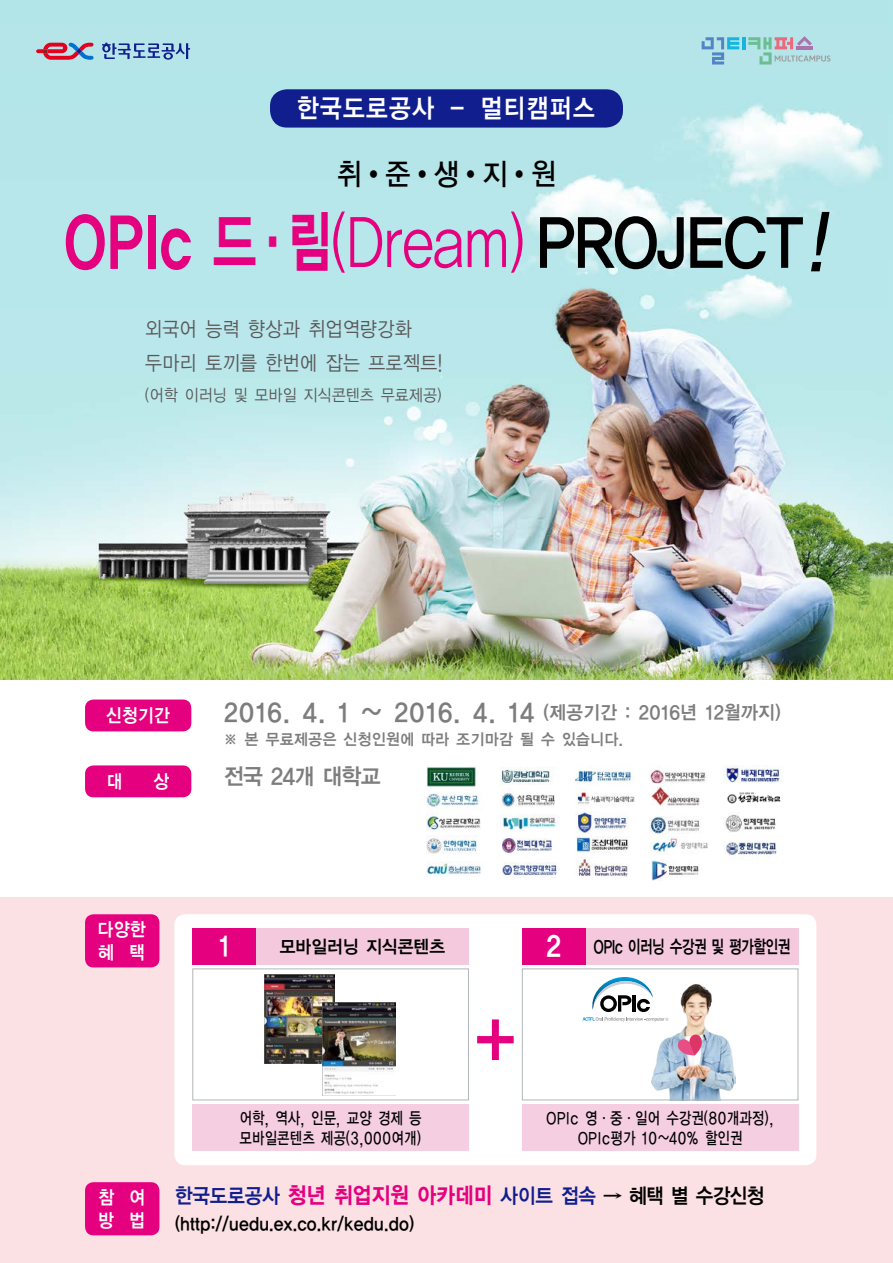
<style>
.page{position:relative;width:893px;height:1263px;background:#fff}
.page>*{position:absolute;margin:0;border:0;box-sizing:border-box;transform-origin:0 0}
.t1{font:67.5px "YGO15";color:#e4007f;scale:.8 1}
.t2{font:30px "YGO13";color:#000;scale:.9 1}
.t3{font:27px "YGO14";color:#fff;scale:.9 1}
.t4{font:27px "YGO15";color:#fff;scale:.9 1}
.t5{font:26.25px "YGO14";letter-spacing:-.025em;color:#fff;scale:.9 1}
.t6{font:25.5px "YGO14";letter-spacing:-.025em;color:#7d7d7d;scale:.95 1}
.t7{font:22.5px "YGO14";letter-spacing:-.1em;color:#7d7d7d;scale:.95 1}
.t8{font:21px "YGO14";letter-spacing:-.075em;color:#101e8e;scale:.9 1}
.t9{font:20.25px/33.8px "YGO12";letter-spacing:-.05em;color:#595757;scale:.9 1}
.t10{font:18.75px/22.5px "YGO14";letter-spacing:-.05em;color:#fff;scale:.9 1}
.t11{font:18px "YGO14";letter-spacing:-.075em;color:#000;scale:.9 1}
.t12{font:18px "YGO14";letter-spacing:-.1em;color:#000;scale:.75 1}
.t13{font:18px "YGO14";letter-spacing:-.075em;color:#000;scale:.95 1}
.t14{font:16.5px/20.2px "YGO13";letter-spacing:-.05em;color:#000;scale:.8 1}
.t15{font:16.5px "YGO12";letter-spacing:-.05em;color:#595757;scale:.9 1}
.t16{font:15.75px "YGO14";letter-spacing:-.05em;color:#7d7d7d;scale:.95 1}
.s1{font-family:"YGO12"}
.s2{font-family:"YGO14";color:#000}
.s3{font-family:"YGO14";font-style:italic;color:#000}
.s4{font-size:18.75px}
.s5{font-family:"YGO15";font-size:22.5px;color:#e4007f}
.s6{color:#000}
</style>
<div class="page">
<img style="left:0;top:0;width:893px;height:680px">
<div style="left:0;top:897px;width:893px;height:366px;background:#fbe1e4"></div>
<div style="left:174px;top:914px;width:642px;height:251px;background:#fff;border-radius:11px"></div>
<div style="left:270px;top:89px;width:353px;height:39px;background:#101e8e;border-radius:17px"></div>
<svg style="left:36px;top:43px;width:58px;height:17px"></svg>
<svg style="left:102px;top:43px;width:88px;height:17px"></svg>
<svg style="left:702px;top:36px;width:128px;height:29px"></svg>
<div style="left:85px;top:699px;width:106px;height:32px;background:#e4007f;border-radius:9px"></div>
<div style="left:85px;top:765px;width:106px;height:32px;background:#e4007f;border-radius:9px"></div>
<div style="left:85px;top:914px;width:74px;height:53px;background:#e4007f;border-radius:9px"></div>
<div style="left:85px;top:1182px;width:74px;height:53px;background:#e4007f;border-radius:9px"></div>
<svg style="left:477px;top:1019px;width:37px;height:41px"></svg>
<div style="left:256px;top:928px;width:213px;height:36px;background:#f4c8dd"></div>
<div style="left:192px;top:1104px;width:277px;height:47px;background:#f5cee1"></div>
<img style="left:265px;top:975px;width:70px;height:89px">
<img style="left:322px;top:1003px;width:73px;height:92px">
<div style="left:192px;top:928px;width:64px;height:36px;background:#e4007f"></div>
<div style="left:192px;top:968px;width:277px;height:132px;border:1px solid #b1b7b8"></div>
<div style="left:586px;top:928px;width:212px;height:36px;background:#f4c8dd"></div>
<img style="left:651px;top:984px;width:84px;height:114px">
<svg style="left:675px;top:1032px;width:28px;height:23px"></svg>
<svg style="left:583px;top:977px;width:85px;height:44px"></svg>
<div style="left:522px;top:1104px;width:276px;height:47px;background:#f5cee1"></div>
<div style="left:522px;top:928px;width:64px;height:36px;background:#e4007f"></div>
<div style="left:522px;top:968px;width:276px;height:132px;border:1px solid #b1b7b8"></div>
<img style="left:426px;top:767px;width:50px;height:20px">
<img style="left:501px;top:767px;width:55px;height:18px">
<img style="left:575px;top:770px;width:57px;height:14px">
<img style="left:649px;top:767px;width:57px;height:17px">
<img style="left:724px;top:765px;width:57px;height:18px">
<img style="left:426px;top:793px;width:53px;height:15px">
<img style="left:501px;top:791px;width:54px;height:16px">
<img style="left:577px;top:791px;width:57px;height:14px">
<img style="left:651px;top:787px;width:49px;height:19px">
<img style="left:727px;top:792px;width:54px;height:12px">
<img style="left:426px;top:812px;width:54px;height:18px">
<img style="left:502px;top:815px;width:54px;height:16px">
<img style="left:575px;top:812px;width:54px;height:21px">
<img style="left:649px;top:816px;width:51px;height:17px">
<img style="left:724px;top:814px;width:52px;height:18px">
<img style="left:427px;top:838px;width:51px;height:15px">
<img style="left:502px;top:839px;width:50px;height:13px">
<img style="left:575px;top:836px;width:54px;height:16px">
<img style="left:651px;top:836px;width:57px;height:17px">
<img style="left:724px;top:841px;width:54px;height:19px">
<img style="left:426px;top:861px;width:55px;height:15px">
<img style="left:502px;top:862px;width:55px;height:15px">
<img style="left:577px;top:857px;width:51px;height:20px">
<img style="left:651px;top:860px;width:48px;height:20px">
<h3 class="t5" style="left:296px;top:92px;width:334px">한국도로공사 – 멀티캠퍼스</h3>
<h2 class="t2" style="left:336px;top:156px;width:247px">취•준•생•지•원</h2>
<h1 class="t1" style="left:61px;top:199px;width:979px">OPIc 드·림<span class="s1">(Dream)</span> <span class="s2">PROJECT</span> <span class="s3">!</span></h1>
<p class="t9" style="left:145px;top:312px;width:334px">외국어 능력 향상과 취업역량강화 두마리 토끼를 한번에 잡는 프로젝트!</p>
<p class="t15" style="left:145px;top:384px;width:332px">(어학 이러닝 및 모바일 지식콘텐츠 무료제공)</p>
<p class="t10" style="left:105px;top:704px;width:74px">신청기간</p>
<p class="t10" style="left:106px;top:770px;width:20px">대</p>
<p class="t10" style="left:153px;top:770px;width:20px">상</p>
<h3 class="t6" style="left:223px;top:696px;width:589px">2016. 4. 1 ~ 2016. 4. 14 <span class="s4">(제공기간 : 2016년 12월까지)</span></h3>
<p class="t16" style="left:223px;top:729px;width:423px">※ 본 무료제공은 신청인원에 따라 조기마감 될 수 있습니다.</p>
<h3 class="t7" style="left:223px;top:762px;width:168px">전국 24개 대학교</h3>
<p class="t10" style="left:97px;top:918px;width:56px">다양한 혜 택</p>
<h3 class="t4" style="left:545px;top:929px;width:20px">2</h3>
<h3 class="t3" style="left:218px;top:929px;width:15px">1</h3>
<p class="t12" style="left:593px;top:935px;width:265px">OPIc 이러닝 수강권 및 평가할인권</p>
<p class="t13" style="left:279px;top:935px;width:177px">모바일러닝 지식콘텐츠</p>
<p class="t14" style="left:239px;top:1108px;width:230px">어학, 역사, 인문, 교양 경제 등 모바일콘텐츠 제공(3,000여개)</p>
<p class="t14" style="left:546px;top:1108px;width:287px;text-align:center">OPIc 영·중·일어 수강권(80개과정),<br>OPIc평가 10~40% 할인권</p>
<p class="t10" style="left:98px;top:1186px;width:55px">참 여 방 법</p>
<p class="t8" style="left:174px;top:1182px;width:658px">한국도로공사 <span class="s5">청년 취업지원 아카데미</span> 사이트 접속 <span class="s6">→ 혜택 별 수강신청</span></p>
<p class="t11" style="left:174px;top:1212px;width:269px">(http://uedu.ex.co.kr/kedu.do)</p>
</div>
